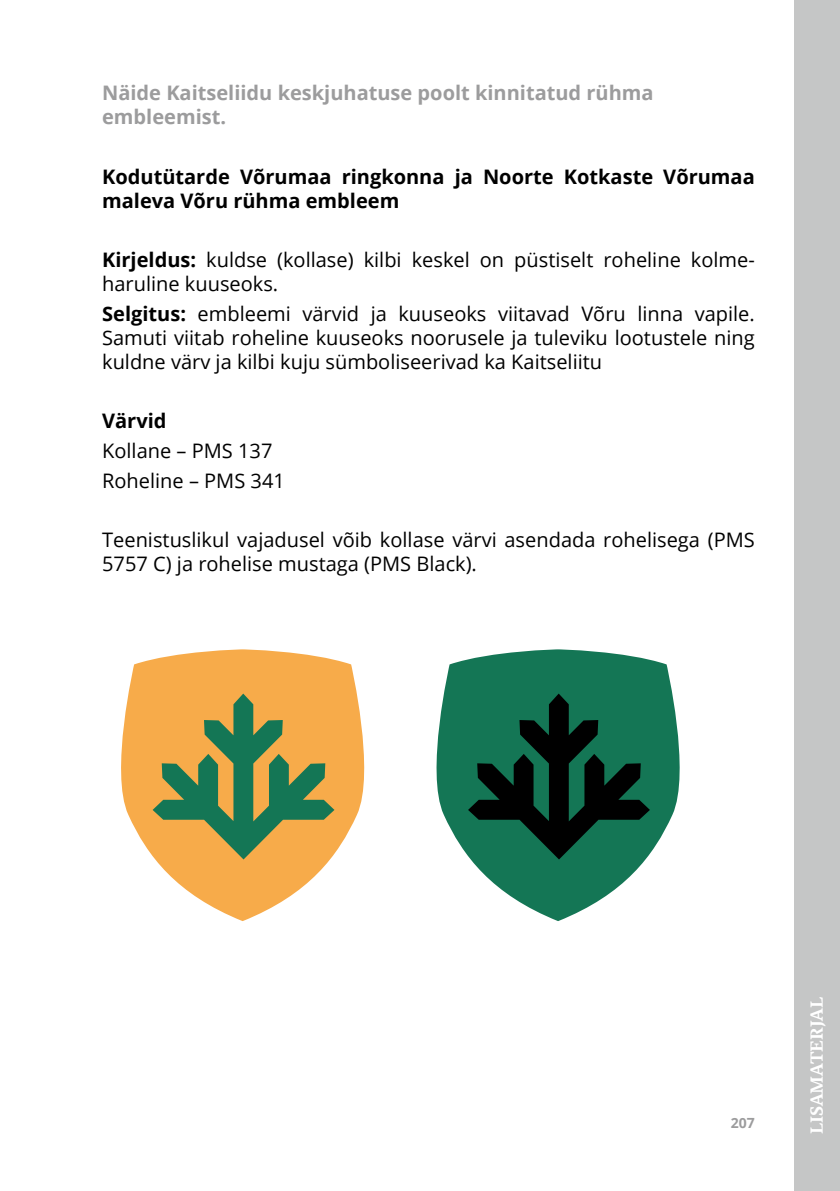
<style>
.page{position:relative;width:840px;height:1191px;background:#fff}
.page>*{position:absolute;margin:0;border:0;box-sizing:border-box;transform-origin:0 0}
.t1{font:20px/24px "Open Sans";color:#000}
.t2{font:700 20px/24px "Open Sans";color:#000}
.t3{font:700 20px/24px "Open Sans";color:#9c9c9d}
.t4{font:700 18px "Vesper Libre";color:#fff}
.t5{font:700 14px "Open Sans";color:#9c9c9d}
.s1{font-weight:700}
</style>
<div class="page">
<div style="left:794px;top:0;width:45px;height:1191px;background:#c5c6c6"></div>
<svg style="left:121px;top:649px;width:244px;height:272px;fill:#f7ab4a"></svg>
<svg style="left:152px;top:693px;width:182px;height:166px;background:#a1974e"></svg>
<svg style="left:436px;top:649px;width:244px;height:272px;fill:#147655"></svg>
<svg style="left:468px;top:693px;width:181px;height:166px;background:#0c4935"></svg>
<p class="t3" style="left:102px;top:81px;width:552px">Näide Kaitseliidu keskjuhatuse poolt kinnitatud rühma embleemist.</p>
<p class="t2" style="left:102px;top:164px;width:653px">Kodutütarde Võrumaa ringkonna ja Noorte Kotkaste Võrumaa maleva Võru rühma embleem</p>
<p class="t1" style="left:102px;top:247px;width:652px"><span class="s1">Kirjeldus:</span> kuldse (kollase) kilbi keskel on püstiselt roheline kolme&shy;haruline kuuseoks.</p>
<p class="t1" style="left:102px;top:301px;width:654px;text-align:justify"><span class="s1">Selgitus:</span> embleemi värvid ja kuuseoks viitavad Võru linna vapile.<br>Samuti viitab roheline kuuseoks noorusele ja tuleviku lootustele ning kuldne värv ja kilbi kuju sümboliseerivad ka Kaitseliitu</p>
<p class="t2" style="left:102px;top:408px;width:66px">Värvid</p>
<p class="t1" style="left:102px;top:435px;width:184px;line-height:29.6px">Kollane – PMS 137<br>Roheline – PMS 341</p>
<p class="t1" style="left:102px;top:527px;width:653px">Teenistuslikul vajadusel võib kollase värvi asendada rohelisega (PMS<br>5757 C) ja rohelise mustaga (PMS Black).</p>
<p class="t5" style="left:730px;top:1113px;width:25px">207</p>
<p class="t4" style="left:805px;top:1134px;width:139px;rotate:-90deg">LISAMATERJAL</p>
</div>
